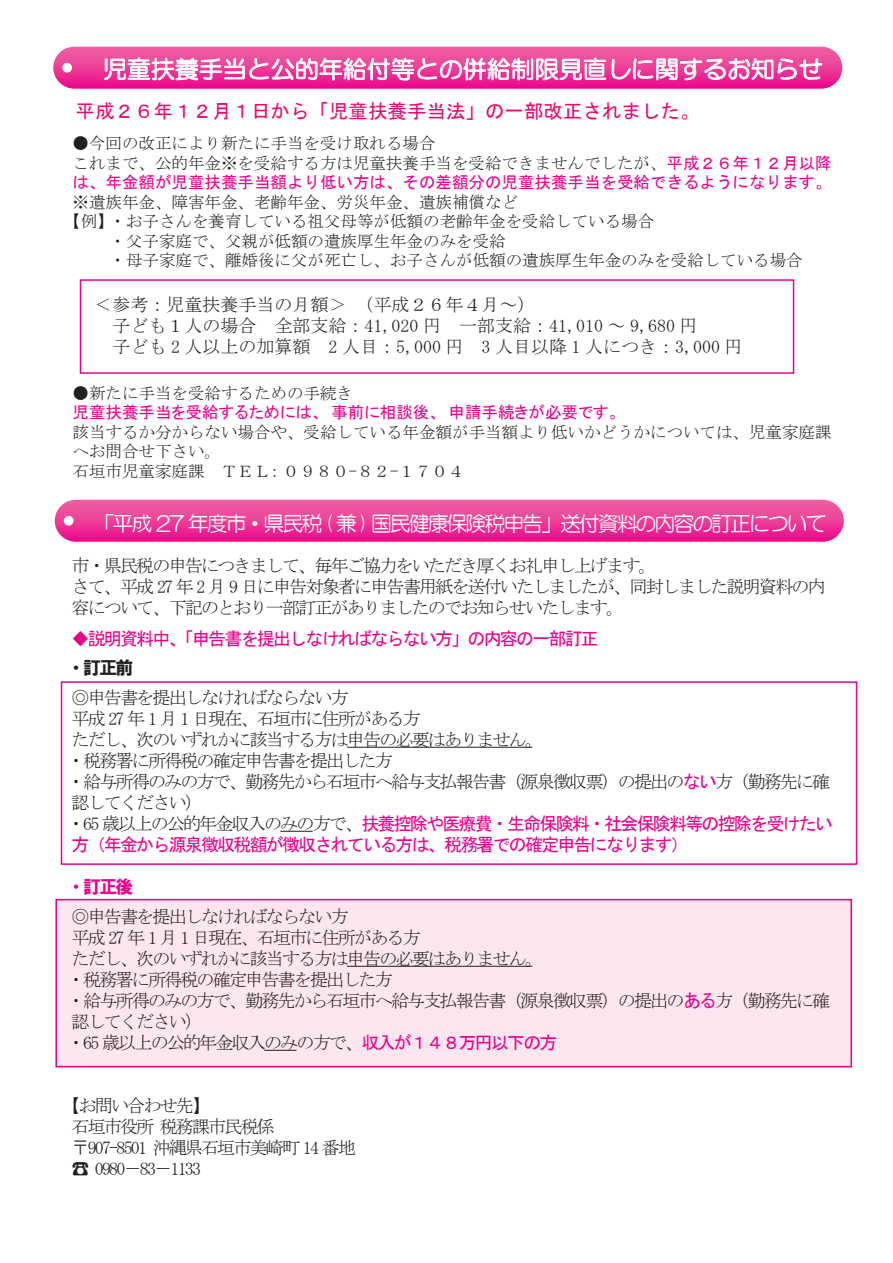
<style>
.page{position:relative;width:893px;height:1263px;background:#fff}
.page>*{position:absolute;margin:0;border:0;box-sizing:border-box;transform-origin:0 0}
.t1{font:24px "HG Maru Gothic MPRO";color:#fff}
.t2{font:21px "HG Maru Gothic MPRO";letter-spacing:-.1em;color:#fff}
.t3{font:19.5px "MS Gothic";color:#ec096d}
.t4{font:18px/21px "MS Mincho";letter-spacing:-.1em;color:#231f20}
.t5{font:18px/21px "MS Gothic";letter-spacing:-.1em;color:#ed028c}
.t6{font:18px/21px "MS Mincho";color:#231f20}
.t7{font:18px "HG Soei Kakugothic UB";color:#231f20}
.t8{font:18px "HG Soei Kakugothic UB";color:#ed028c}
.t9{font:16.5px/19.5px "MS Mincho";color:#231f20}
.t10{font:16.5px "MS Gothic";color:#ed028c}
.t11{font:16.5px "MS P Gothic";color:#ed028c}
.s1{font-family:"MS Gothic";color:#ed028c}
.s2{font-family:"MS Mincho";color:#231f20}
</style>
<div class="page">
<div style="left:56px;top:900px;width:795px;height:167px;background:#fce7f1"></div>
<svg style="left:53px;top:46px;width:789px;height:43px;background:#f161ac"></svg>
<div style="left:80px;top:279px;width:714px;height:95px;border:2px solid #ed028c"></div>
<svg style="left:55px;top:500px;width:789px;height:42px;background:#ed3c99"></svg>
<hr style="left:347px;top:747px;width:185px;height:1px;background:#231f20">
<hr style="left:280px;top:831px;width:33px;height:1px;background:#231f20">
<hr style="left:347px;top:966px;width:185px;height:1px;background:#231f20">
<hr style="left:264px;top:1050px;width:33px;height:1px;background:#231f20">
<div style="left:61px;top:681px;width:796px;height:184px;border:2px solid #ed028c"></div>
<div style="left:56px;top:899px;width:796px;height:168px;border:2px solid #ed028c"></div>
<h1 class="t1" style="left:103px;top:57px;width:722px">児童扶養手当と公的年給付等との併給制限見直しに関するお知らせ</h1>
<p class="t3" style="left:76px;top:101px;width:625px">平成２６年１２月１日から「児童扶養手当法」の一部改正されました。</p>
<p class="t9" style="left:73px;top:133px;width:760px">●今回の改正により新たに手当を受け取れる場合<br>これまで、公的年金※を受給する方は児童扶養手当を受給できませんでしたが、<span class="s1">平成２６年１２月以降</span></p>
<p class="t10" style="left:73px;top:174px;width:760px">は、年金額が児童扶養手当額より低い方は、その差額分の児童扶養手当を受給できるようになります。</p>
<p class="t9" style="left:73px;top:192px;width:447px">※遺族年金、障害年金、老齢年金、労災年金、遺族補償など</p>
<p class="t9" style="left:64px;top:211px;width:591px">【例】・お子さんを養育している祖父母等が低額の老齢年金を受給している場合</p>
<p class="t9" style="left:73px;top:231px;width:435px">　　 ・父子家庭で、父親が低額の遺族厚生年金のみを受給</p>
<p class="t9" style="left:73px;top:250px;width:732px">　　 ・母子家庭で、離婚後に父が死亡し、お子さんが低額の遺族厚生年金のみを受給している場合</p>
<p class="t6" style="left:95px;top:293px;width:649px">＜参考：児童扶養手当の月額＞　（平成２６年４月～）<br>　子ども１人の場合　全部支給：41,020 円　一部支給：41,010 ～ 9,680 円<br>　子ども 2 人以上の加算額　2 人目：5,000 円　3 人目以降 1 人につき：3,000 円</p>
<p class="t9" style="left:73px;top:383px;width:282px">●新たに手当を受給するための手続き</p>
<p class="t11" style="left:73px;top:404px;width:549px">児童扶養手当を受給するためには、事前に相談後、申請手続きが必要です。</p>
<p class="t9" style="left:73px;top:422px;width:760px">該当するか分からない場合や、受給している年金額が手当額より低いかどうかについては、児童家庭課へお問合せ下さい。<br>石垣市児童家庭課　ＴＥＬ：０９８０-８２-１７０４</p>
<p class="t2" style="left:94px;top:513px;width:734px">「平成 27 年度市・県民税 ( 兼 ) 国民健康保険税申告」送付資料の内容の訂正について</p>
<p class="t4" style="left:71px;top:554px;width:756px">市・県民税の申告につきまして、毎年ご協力をいただき厚くお礼申し上げます。<br>さて、平成 27 年 2 月 9 日に申告対象者に申告書用紙を送付いたしましたが、同封しました説明資料の内容について、下記のとおり一部訂正がありましたのでお知らせいたします。</p>
<p class="t5" style="left:71px;top:628px;width:529px">◆説明資料中、「申告書を提出しなければならない方」の内容の一部訂正</p>
<p class="t7" style="left:67px;top:658px;width:68px">・訂正前</p>
<p class="t4" style="left:67px;top:686px;width:765px">◎申告書を提出しなければならない方<br>平成 27 年 1 月 1 日現在、石垣市に住所がある方<br>ただし、次のいずれかに該当する方は申告の必要はありません。<br>・税務署に所得税の確定申告書を提出した方<br>・給与所得のみの方で、勤務先から石垣市へ給与支払報告書（源泉徴収票）の提出の<span class="s1">ない</span>方（勤務先に確認してください）</p>
<p class="t5" style="left:67px;top:812px;width:767px"><span class="s2">・65 歳以上の公的年金収入のみの方で、</span>扶養控除や医療費・生命保険料・社会保険料等の控除を受けたい方（年金から源泉徴収税額が徴収されている方は、税務署での確定申告になります）</p>
<p class="t8" style="left:67px;top:877px;width:68px">・訂正後</p>
<p class="t4" style="left:67px;top:905px;width:765px">◎申告書を提出しなければならない方<br>平成 27 年 1 月 1 日現在、石垣市に住所がある方<br>ただし、次のいずれかに該当する方は申告の必要はありません。<br>・税務署に所得税の確定申告書を提出した方<br>・給与所得のみの方で、勤務先から石垣市へ給与支払報告書（源泉徴収票）の提出の<span class="s1">ある</span>方（勤務先に確認してください）<br>・65 歳以上の公的年金収入のみの方で、<span class="s1">収入が１４８万円以下の方</span></p>
<p class="t4" style="left:71px;top:1094px;width:286px;text-indent:-9px">【お問い合わせ先】<br>石垣市役所 税務課市民税係　〒907-8501 沖縄県石垣市美崎町 14 番地☎ 0980－83－1133　</p>
</div>
